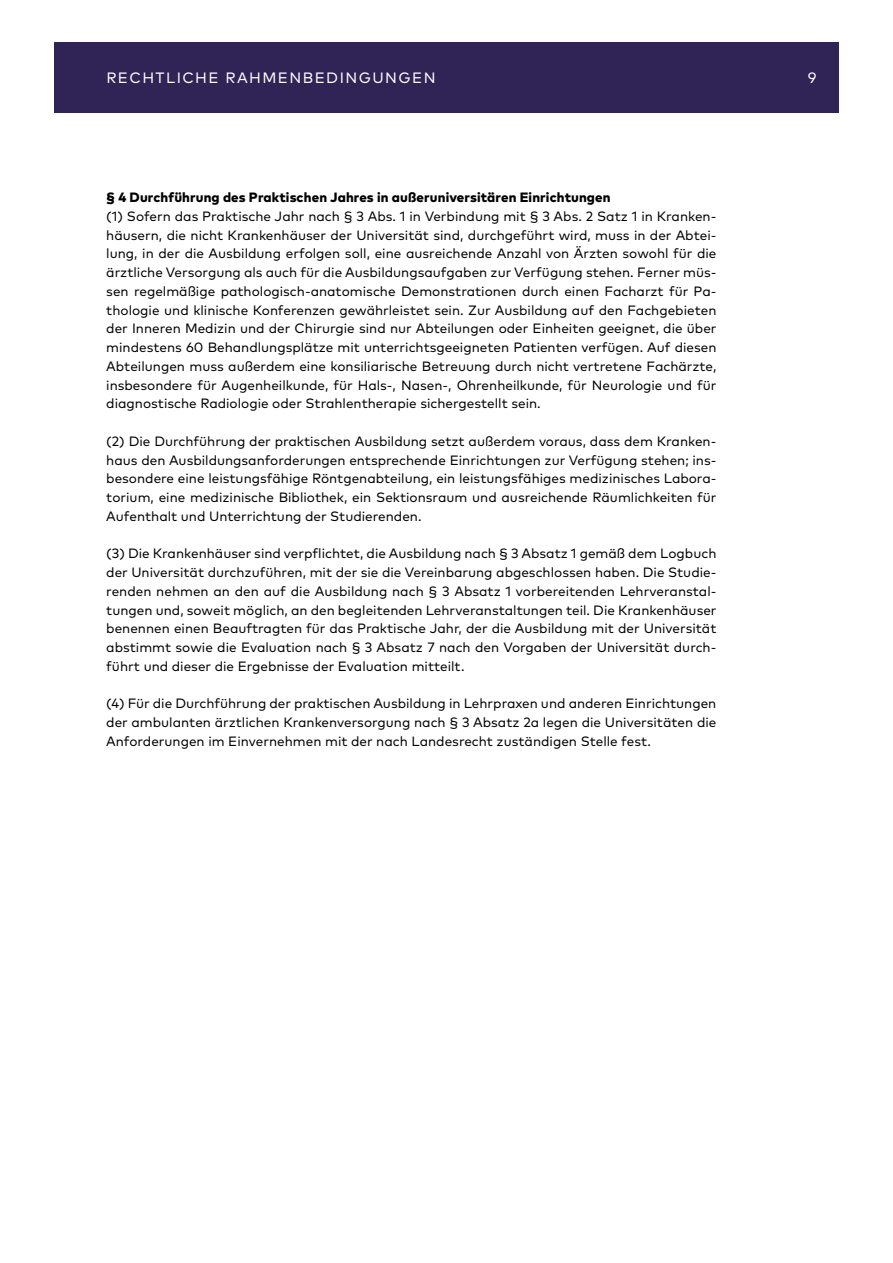
<style>
.page{position:relative;width:893px;height:1263px;background:#fff}
.page>*{position:absolute;margin:0;border:0;box-sizing:border-box;transform-origin:0 0}
.t1{font:15px "Mark Pro";letter-spacing:.095em;color:#fff}
.t2{font:13.5px/18.8px "Mark Pro";color:#000;text-align:justify}
.t3{font:800 13.5px "Mark Pro";letter-spacing:.01em;color:#000}
</style>
<div class="page">
<div style="left:54px;top:43px;width:785px;height:70px;background:#302356"></div>
<p class="t1" style="left:106px;top:66px;width:331px">RECHTLICHE RAHMENBEDINGUNGEN</p>
<p class="t1" style="left:808px;top:66px;width:10px">9</p>
<p class="t3" style="left:106px;top:187px;width:506px">§ 4 Durchführung des Praktischen Jahres in außeruniversitären Einrichtungen</p>
<p class="t2" style="left:106px;top:206px;width:612px">(1) Sofern das Praktische Jahr nach § 3 Abs. 1 in Verbindung mit § 3 Abs. 2 Satz 1 in Kranken&shy;häusern, die nicht Krankenhäuser der Universität sind, durchgeführt wird, muss in der Abtei&shy;lung, in der die Ausbildung erfolgen soll, eine ausreichende Anzahl von Ärzten sowohl für die ärztliche Versorgung als auch für die Ausbildungsaufgaben zur Verfügung stehen. Ferner müs&shy;sen regelmäßige pathologisch-anatomische Demonstrationen durch einen Facharzt für Pa&shy;thologie und klinische Konferenzen gewährleistet sein. Zur Ausbildung auf den Fachgebieten der Inneren Medizin und der Chirurgie sind nur Abteilungen oder Einheiten geeignet, die über mindestens 60 Behandlungsplätze mit unterrichtsgeeigneten Patienten verfügen. Auf diesen Abteilungen muss außerdem eine konsiliarische Betreuung durch nicht vertretene Fachärzte, insbesondere für Augenheilkunde, für Hals-, Nasen-, Ohrenheilkunde, für Neurologie und für diagnostische Radiologie oder Strahlentherapie sichergestellt sein.</p>
<p class="t2" style="left:106px;top:431px;width:612px">(2) Die Durchführung der praktischen Ausbildung setzt außerdem voraus, dass dem Kranken&shy;haus den Ausbildungsanforderungen entsprechende Einrichtungen zur Verfügung stehen; ins&shy;besondere eine leistungsfähige Röntgenabteilung, ein leistungsfähiges medizinisches Labora&shy;torium, eine medizinische Bibliothek, ein Sektionsraum und ausreichende Räumlichkeiten für Aufenthalt und Unterrichtung der Studierenden.</p>
<p class="t2" style="left:106px;top:543px;width:612px">(3) Die Krankenhäuser sind verpflichtet, die Ausbildung nach § 3 Absatz 1 gemäß dem Logbuch der Universität durchzuführen, mit der sie die Vereinbarung abgeschlossen haben. Die Studie&shy;renden nehmen an den auf die Ausbildung nach § 3 Absatz 1 vorbereitenden Lehrveranstal&shy;tungen und, soweit möglich, an den begleitenden Lehrveranstaltungen teil. Die Krankenhäuser benennen einen Beauftragten für das Praktische Jahr, der die Ausbildung mit der Universität abstimmt sowie die Evaluation nach § 3 Absatz 7 nach den Vorgaben der Universität durch&shy;führt und dieser die Ergebnisse der Evaluation mitteilt.</p>
<p class="t2" style="left:106px;top:693px;width:612px">(4) Für die Durchführung der praktischen Ausbildung in Lehrpraxen und anderen Einrichtungen der ambulanten ärztlichen Krankenversorgung nach § 3 Absatz 2a legen die Universitäten die Anforderungen im Einvernehmen mit der nach Landesrecht zuständigen Stelle fest.</p>
</div>
